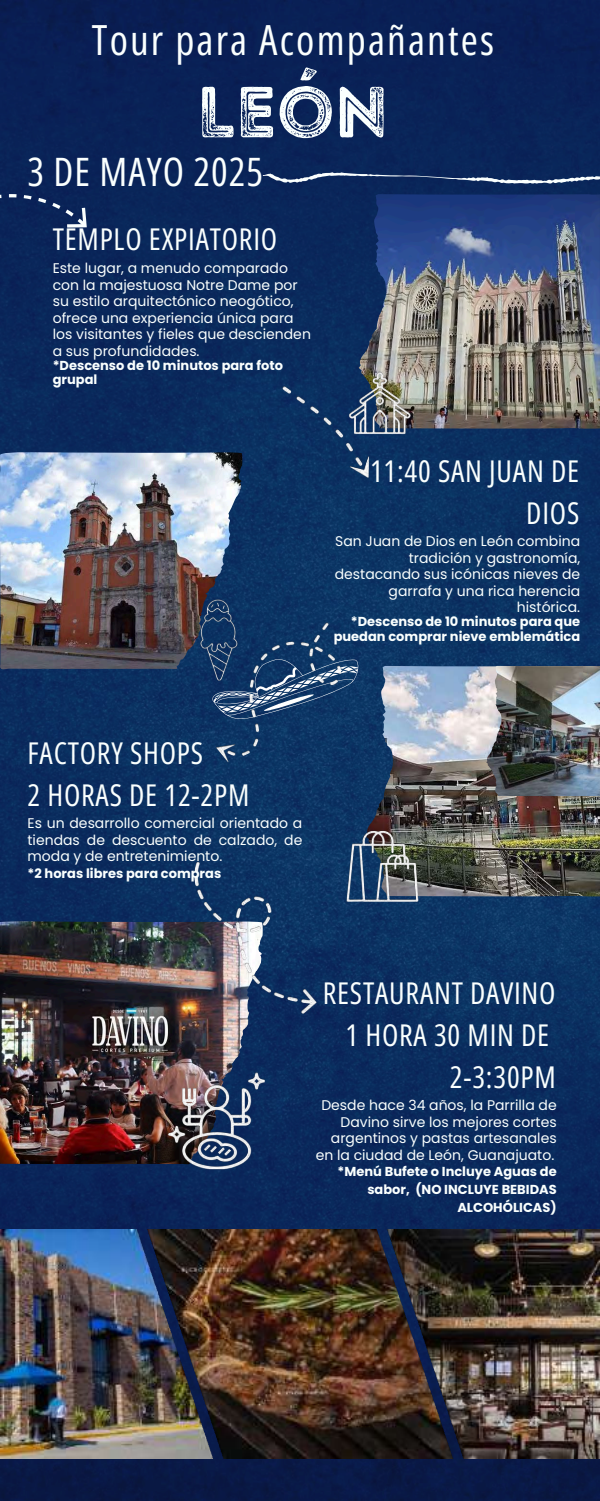
<style>
.page{position:relative;width:600px;height:1501px;background:#fff}
.page>*{position:absolute;margin:0;border:0;box-sizing:border-box;transform-origin:0 0}
.t1{font:72px "Intro Rust G Base 2 Line";color:#fafffe}
.t2{font:41.6px "Open Sans Condensed";letter-spacing:.05em;color:#fafffe}
.t3{font:39.2px "Open Sans Condensed";letter-spacing:.025em;color:#fafffe}
.t4{font:30px/42px "Open Sans Condensed";letter-spacing:.025em;color:#fafffe;text-align:right}
.t5{font:14px/16.5px "Poppins";color:#fafffe;text-align:right}
.t6{font:700 13px/14.2px "Poppins";color:#fafffe;text-align:right}
</style>
<div class="page">
<img style="left:0;top:0;width:600px;height:1500px">
<svg style="left:263px;top:172px;width:213px;height:11px;background:#344b76"></svg>
<img style="left:0;top:1228px;width:600px;height:230px">
<img style="left:0;top:194px;width:600px;height:979px">
<svg style="left:212px;top:658px;width:147px;height:62px;background:#30527a"></svg>
<h2 class="t2" style="left:92px;top:10px;width:404px">Tour para Acompañantes</h2>
<h1 class="t1" style="left:197px;top:69px;width:194px">León</h1>
<h3 class="t3" style="left:28px;top:144px;width:237px">3 DE MAYO 2025</h3>
<h3 class="t4" style="left:53px;top:218px;width:226px">TEMPLO EXPIATORIO</h3>
<p class="t5" style="left:53px;top:260px;width:260px;text-align:left">Este lugar, a menudo comparado con la majestuosa Notre Dame por su estilo arquitectónico neogótico, ofrece una experiencia única para los visitantes y fieles que descienden a sus profundidades.</p>
<p class="t6" style="left:53px;top:358px;width:232px;text-align:left">*Descenso de 10 minutos para foto grupal</p>
<h3 class="t4" style="left:370px;top:449px;width:211px">11:40 SAN JUAN DE<br>DIOS</h3>
<p class="t5" style="left:335px;top:533px;width:247px">San Juan de Dios en León combina tradición y gastronomía, destacando sus icónicas nieves de garrafa y una rica herencia histórica.</p>
<p class="t6" style="left:334px;top:614px;width:248px">*Descenso de 10 minutos para que puedan comprar nieve emblemática</p>
<h3 class="t4" style="left:28px;top:731px;width:223px;text-align:left">FACTORY SHOPS<br>2 HORAS DE 12-2PM</h3>
<p class="t5" style="left:28px;top:815px;width:276px;text-align:justify">Es un desarrollo comercial orientado a tiendas de descuento de calzado, de moda y de entretenimiento.</p>
<p class="t6" style="left:28px;top:866px;width:195px">*2 horas libres para compras</p>
<h3 class="t4" style="left:323px;top:970px;width:234px">RESTAURANT DAVINO<br>1 HORA 30 MIN DE<br>2-3:30PM</h3>
<p class="t5" style="left:316px;top:1096px;width:243px">Desde hace 34 años, la Parrilla de<br>Davino sirve los mejores cortes argentinos y pastas artesanales en la ciudad de León, Guanajuato.</p>
<p class="t6" style="left:338px;top:1162px;width:221px;line-height:18px">*Menú Bufete o Incluye Aguas de sabor, (NO INCLUYE BEBIDAS<br>ALCOHÓLICAS)</p>
</div>
